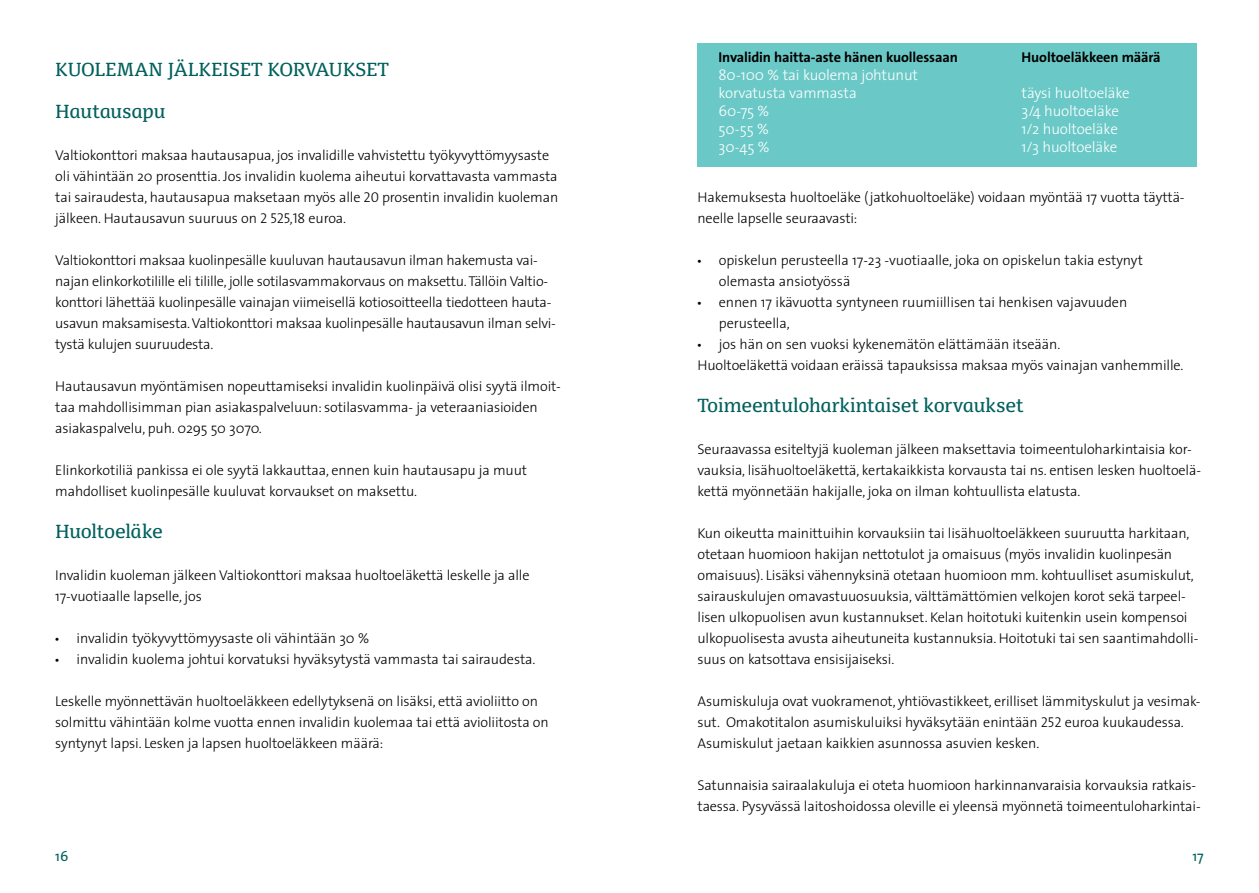
<style>
.page{position:relative;width:1259px;height:893px;background:#fff}
.page>*{position:absolute;margin:0;border:0;box-sizing:border-box;transform-origin:0 0}
.t1{font:18px "Dancer Serif";letter-spacing:-.01em;color:#00605d}
.t2{font:300 15px/18px "The Sans";letter-spacing:-.01em;color:#fff}
.t3{font:300 14.25px/21px "The Sans";letter-spacing:-.01em;color:#000}
.t4{font:700 14.25px "The Sans";letter-spacing:-.01em;color:#000}
.t5{font:14.25px "The Sans";color:#00605d}
.s1{font-family:"The Sans Light Caps";font-weight:400}
.s2{font-family:"Myriad Pro";font-weight:400}
</style>
<div class="page">
<div style="left:697px;top:44px;width:500px;height:123px;background:#6ac9c7"></div>
<p class="t1" style="left:55px;top:58px;width:335px">Kuoleman jälkeiset korvaukset</p>
<p class="t1" style="left:55px;top:100px;width:112px">Hautausapu</p>
<p class="t3" style="left:55px;top:144px;width:504px">Valtiokonttori maksaa hautausapua, jos invalidille vahvistettu työkyvyttömyysaste oli vähintään 20 prosenttia. Jos invalidin kuolema aiheutui korvattavasta vammasta tai sairaudesta, hautausapua maksetaan myös alle <span class="s1">20</span> prosentin invalidin kuoleman jälkeen. Hautausavun suuruus on <span class="s1">2 525,18</span> euroa.</p>
<p class="t3" style="left:55px;top:249px;width:502px">Valtiokonttori maksaa kuolinpesälle kuuluvan hautausavun ilman hakemusta vai&shy;najan elinkorkotilille eli tilille, jolle sotilasvammakorvaus on maksettu. Tällöin Valtio&shy;konttori lähettää kuolinpesälle vainajan viimeisellä kotiosoitteella tiedotteen hauta&shy;usavun maksamisesta. Valtiokonttori maksaa kuolinpesälle hautausavun ilman selvi&shy;tystä kulujen suuruudesta.</p>
<p class="t3" style="left:55px;top:376px;width:507px">Hautausavun myöntämisen nopeuttamiseksi invalidin kuolinpäivä olisi syytä ilmoit&shy;taa mahdollisimman pian asiakaspalveluun: sotilasvamma- ja veteraaniasioiden asiakaspalvelu, puh. 0295 50 3070.</p>
<p class="t3" style="left:55px;top:460px;width:473px">Elinkorkotiliä pankissa ei ole syytä lakkauttaa, ennen kuin hautausapu ja muut mahdolliset kuolinpesälle kuuluvat korvaukset on maksettu.</p>
<p class="t1" style="left:55px;top:520px;width:109px">Huoltoeläke</p>
<p class="t3" style="left:55px;top:564px;width:476px">Invalidin kuoleman jälkeen Valtiokonttori maksaa huoltoeläkettä leskelle ja alle<br>17-vuotiaalle lapselle, jos</p>
<p class="t3" style="left:55px;top:627px;width:315px"><span class="s2">•</span> invalidin työkyvyttömyysaste oli vähintään 30 %</p>
<p class="t3" style="left:55px;top:648px;width:482px"><span class="s2">•</span> invalidin kuolema johtui korvatuksi hyväksytystä vammasta tai sairaudesta.</p>
<p class="t3" style="left:55px;top:690px;width:495px">Leskelle myönnettävän huoltoeläkkeen edellytyksenä on lisäksi, että avioliitto on solmittu vähintään kolme vuotta ennen invalidin kuolemaa tai että avioliitosta on syntynyt lapsi. Lesken ja lapsen huoltoeläkkeen määrä:</p>
<p class="t4" style="left:718px;top:45px;width:241px">Invalidin haitta-aste hänen kuollessaan</p>
<p class="t4" style="left:1021px;top:45px;width:140px">Huoltoeläkkeen määrä</p>
<p class="t2" style="left:718px;top:66px;width:201px">80-100 % tai kuolema johtunut korvatusta vammasta</p>
<p class="t2" style="left:1021px;top:84px;width:110px">täysi huoltoeläke</p>
<p class="t2" style="left:718px;top:102px;width:52px">60-75 %</p>
<p class="t2" style="left:1021px;top:102px;width:99px">3/4 huoltoeläke</p>
<p class="t2" style="left:718px;top:120px;width:52px">50-55 %</p>
<p class="t2" style="left:1021px;top:120px;width:98px">1/2 huoltoeläke</p>
<p class="t2" style="left:718px;top:138px;width:53px">30-45 %</p>
<p class="t2" style="left:1021px;top:138px;width:97px">1/3 huoltoeläke</p>
<p class="t3" style="left:697px;top:186px;width:488px">Hakemuksesta huoltoeläke (jatkohuoltoeläke) voidaan myöntää 17 vuotta täyttä&shy;neelle lapselle seuraavasti:</p>
<p class="t3" style="left:719px;top:249px;width:426px;text-indent:-21px"><span class="s2">•</span> opiskelun perusteella 17-23 -vuotiaalle, joka on opiskelun takia estynyt olemasta ansiotyössä</p>
<p class="t3" style="left:719px;top:291px;width:410px;text-indent:-21px"><span class="s2">•</span> ennen 17 ikävuotta syntyneen ruumiillisen tai henkisen vajavuuden perusteella,</p>
<p class="t3" style="left:697px;top:334px;width:487px"><span class="s2">•</span> jos hän on sen vuoksi kykenemätön elättämään itseään.<br>Huoltoeläkettä voidaan eräissä tapauksissa maksaa myös vainajan vanhemmille.</p>
<p class="t1" style="left:697px;top:394px;width:327px">Toimeentuloharkintaiset korvaukset</p>
<p class="t3" style="left:697px;top:438px;width:505px">Seuraavassa esiteltyjä kuoleman jälkeen maksettavia toimeentuloharkintaisia kor&shy;vauksia, lisähuoltoeläkettä, kertakaikkista korvausta tai ns. entisen lesken huoltoelä&shy;kettä myönnetään hakijalle, joka on ilman kohtuullista elatusta.</p>
<p class="t3" style="left:697px;top:522px;width:502px">Kun oikeutta mainittuihin korvauksiin tai lisähuoltoeläkkeen suuruutta harkitaan, otetaan huomioon hakijan nettotulot ja omaisuus (myös invalidin kuolinpesän omaisuus). Lisäksi vähennyksinä otetaan huomioon mm. kohtuulliset asumiskulut, sairauskulujen omavastuuosuuksia, välttämättömien velkojen korot sekä tarpeel&shy;lisen ulkopuolisen avun kustannukset. Kelan hoitotuki kuitenkin usein kompensoi ulkopuolisesta avusta aiheutuneita kustannuksia. Hoitotuki tai sen saantimahdolli&shy;suus on katsottava ensisijaiseksi.</p>
<p class="t3" style="left:697px;top:691px;width:504px">Asumiskuluja ovat vuokramenot, yhtiövastikkeet, erilliset lämmityskulut ja vesimak&shy;sut. Omakotitalon asumiskuluiksi hyväksytään enintään <span class="s1">252</span> euroa kuukaudessa.<br>Asumiskulut jaetaan kaikkien asunnossa asuvien kesken.</p>
<p class="t3" style="left:697px;top:775px;width:505px">Satunnaisia sairaalakuluja ei oteta huomioon harkinnanvaraisia korvauksia ratkais&shy;taessa. Pysyvässä laitoshoidossa oleville ei yleensä myönnetä toimeentuloharkintai-</p>
<p class="t5" style="left:55px;top:844px;width:15px">16</p>
<p class="t5" style="left:1192px;top:844px;width:13px">17</p>
</div>
